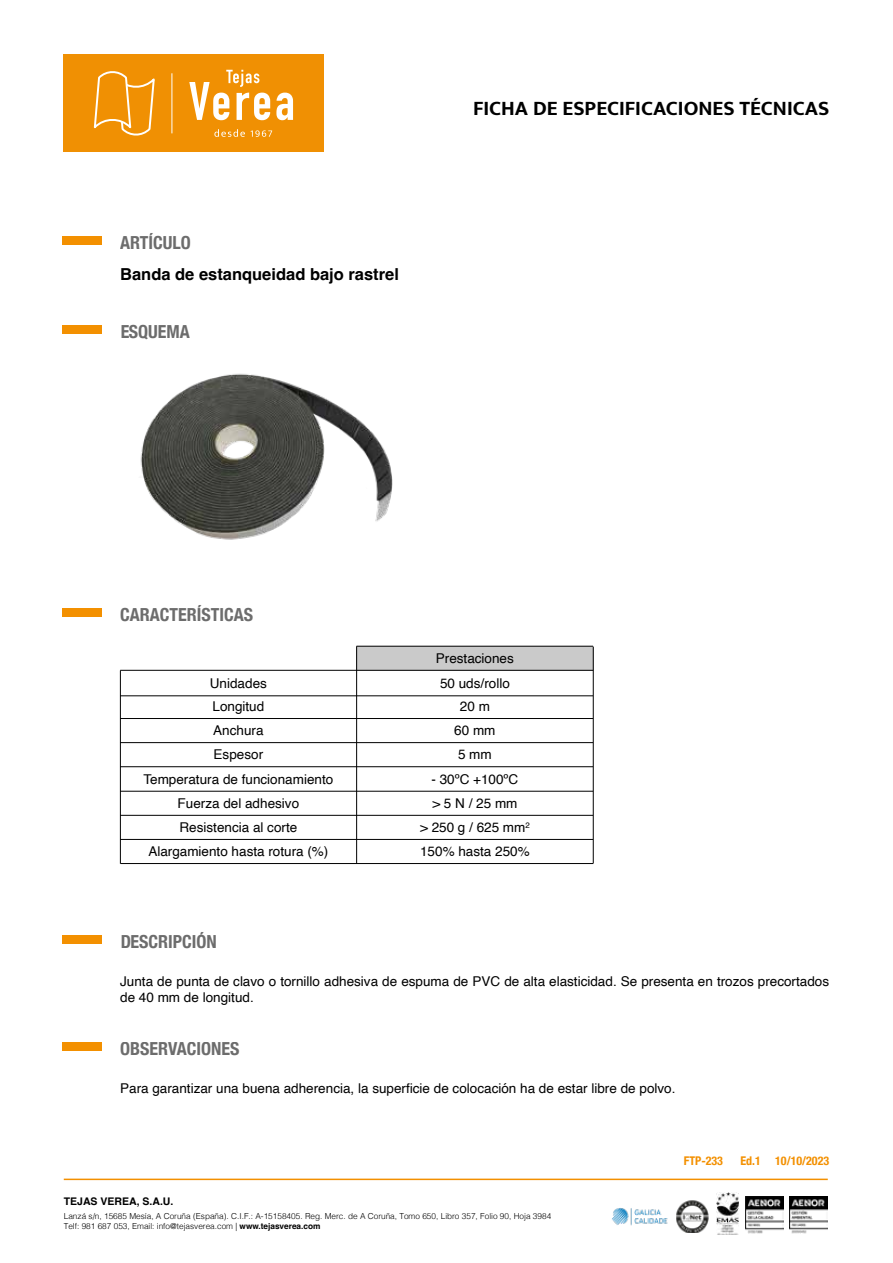
<style>
.page{position:relative;width:893px;height:1263px;background:#fff}
.page>*{position:absolute;margin:0;border:0;box-sizing:border-box;transform-origin:0 0}
.t1{font:700 21px "Mukta";color:#000}
.t2{font:700 condensed 18px "Helvetica Neue";color:#000}
.t3{font:700 16.5px "Helvetica";color:#000}
.t4{font:13.5px/24.5px "Helvetica";color:#000}
.t5{font:700 condensed 12px "Helvetica Neue";color:#f39000}
.t6{font:700 10.5px "Helvetica";color:#000}
.t7{font:300 8.25px/9.9px "Helvetica";color:#000}
.s1{font-weight:700}
</style>
<div class="page">
<div style="left:356px;top:646px;width:237px;height:24px;background:#cacaca"></div>
<div style="left:62px;top:236px;width:39px;height:9px;background:#f39000"></div>
<div style="left:62px;top:325px;width:39px;height:8px;background:#f39000"></div>
<div style="left:62px;top:608px;width:39px;height:9px;background:#f39000"></div>
<div style="left:62px;top:935px;width:39px;height:9px;background:#f39000"></div>
<div style="left:62px;top:1042px;width:39px;height:9px;background:#f39000"></div>
<hr style="left:64px;top:1178px;width:764px;height:2px;background:#f39000">
<img style="left:746px;top:1197px;width:38px;height:37px">
<img style="left:790px;top:1197px;width:38px;height:37px">
<img style="left:716px;top:1192px;width:22px;height:43px">
<img style="left:676px;top:1200px;width:32px;height:32px">
<hr style="left:120px;top:670px;width:1px;height:194px;background:#000">
<hr style="left:356px;top:646px;width:1px;height:217px;background:#000">
<hr style="left:593px;top:647px;width:1px;height:216px;background:#000">
<hr style="left:120px;top:718px;width:473px;height:1px;background:#000">
<hr style="left:120px;top:695px;width:473px;height:1px;background:#000">
<hr style="left:120px;top:815px;width:473px;height:1px;background:#000">
<hr style="left:120px;top:670px;width:473px;height:1px;background:#000">
<hr style="left:120px;top:791px;width:473px;height:1px;background:#000">
<hr style="left:121px;top:863px;width:472px;height:1px;background:#000">
<hr style="left:356px;top:646px;width:237px;height:1px;background:#000">
<hr style="left:120px;top:742px;width:473px;height:1px;background:#000">
<hr style="left:120px;top:766px;width:473px;height:1px;background:#000">
<hr style="left:120px;top:839px;width:473px;height:1px;background:#000">
<img style="left:612px;top:1208px;width:56px;height:18px">
<div style="left:64px;top:54px;width:260px;height:97px;background:#f09003"></div>
<svg style="left:93px;top:71px;width:62px;height:65px"></svg>
<hr style="left:172px;top:73px;width:1px;height:60px;background:#fff">
<svg style="left:214px;top:129px;width:31px;height:8px"></svg>
<svg style="left:251px;top:130px;width:21px;height:7px"></svg>
<svg style="left:189px;top:70px;width:81px;height:50px"></svg>
<svg style="left:276px;top:93px;width:17px;height:27px"></svg>
<img style="left:140px;top:373px;width:253px;height:167px">
<h2 class="t2" style="left:120px;top:228px;width:72px">ARTÍCULO</h2>
<p class="t3" style="left:120px;top:264px;width:280px">Banda de estanqueidad bajo rastrel</p>
<h2 class="t2" style="left:120px;top:316px;width:71px">ESQUEMA</h2>
<h1 class="t1" style="left:473px;top:95px;width:358px">FICHA DE ESPECIFICACIONES TÉCNICAS</h1>
<h2 class="t2" style="left:120px;top:600px;width:134px">CARACTERÍSTICAS</h2>
<p class="t4" style="left:210px;top:672px;width:59px">Unidades</p>
<p class="t4" style="left:212px;top:694px;width:53px">Longitud</p>
<p class="t4" style="left:436px;top:647px;width:80px">Prestaciones</p>
<p class="t4" style="left:440px;top:672px;width:71px">50 uds/rollo</p>
<p class="t4" style="left:460px;top:694px;width:32px">20 m</p>
<p class="t4" style="left:213px;top:719px;width:52px">Anchura<br>Espesor</p>
<p class="t4" style="left:454px;top:719px;width:43px">60 mm<br>5 mm</p>
<p class="t4" style="left:143px;top:767px;width:191px">Temperatura de funcionamiento</p>
<p class="t4" style="left:432px;top:767px;width:88px">- 30ºC +100ºC</p>
<p class="t4" style="left:178px;top:791px;width:123px">Fuerza del adhesivo</p>
<p class="t4" style="left:432px;top:791px;width:87px">&gt; 5 N / 25 mm</p>
<p class="t4" style="left:148px;top:815px;width:182px;text-align:center">Resistencia al corte<br>Alargamiento hasta rotura (%)</p>
<h2 class="t2" style="left:120px;top:927px;width:98px">DESCRIPCIÓN</h2>
<p class="t4" style="left:420px;top:815px;width:111px">&gt; 250 g / 625 mm<sup>2<br></sup>150% hasta 250%</p>
<p class="t4" style="left:120px;top:973px;width:710px;line-height:16.2px">Junta de punta de clavo o tornillo adhesiva de espuma de PVC de alta elasticidad. Se presenta en trozos precortados de 40 mm de longitud.</p>
<h2 class="t2" style="left:120px;top:1034px;width:121px">OBSERVACIONES</h2>
<p class="t4" style="left:120px;top:1076px;width:557px">Para garantizar una buena adherencia, la superficie de colocación ha de estar libre de polvo.</p>
<p class="t6" style="left:64px;top:1195px;width:111px">TEJAS VEREA, S.A.U.</p>
<p class="t7" style="left:64px;top:1211px;width:489px">Lanzá s/n, 15685 Mesía, A Coruña (España). C.I.F.: A-15158405. Reg. Merc. de A Coruña, Tomo 650, Libro 357, Folio 90, Hoja 3984<br>Telf: 981 687 053, Email: info@tejasverea.com | <span class="s1">www.tejasverea.com</span></p>
<p class="t5" style="left:684px;top:1151px;width:41px">FTP-233</p>
<p class="t5" style="left:740px;top:1151px;width:90px">Ed.1 10/10/2023</p>
</div>
